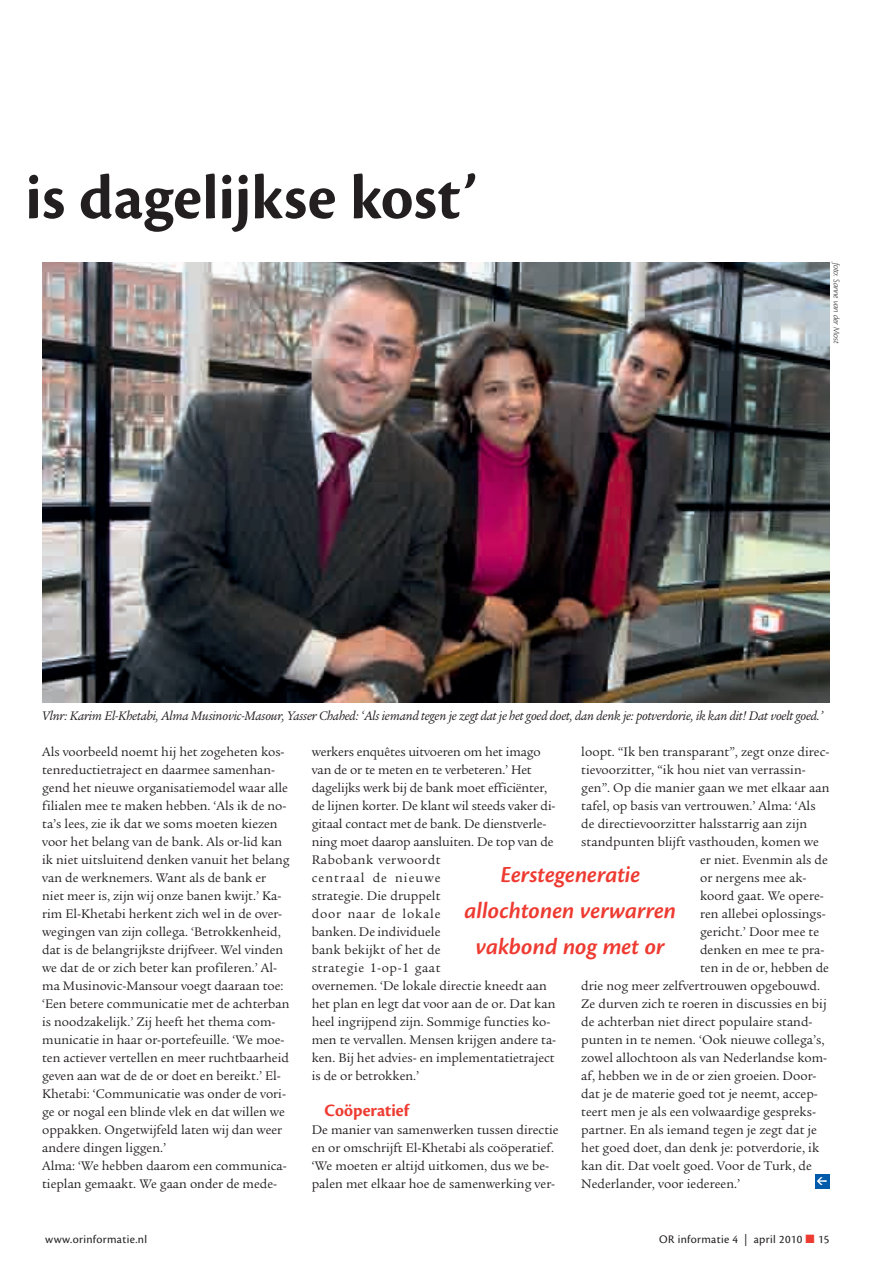
<style>
.page{position:relative;width:893px;height:1263px;background:#fff}
.page>*{position:absolute;margin:0;border:0;box-sizing:border-box;transform-origin:0 0}
.t1{font:65.25px "Cronos Pro Bold Disp";letter-spacing:.01em;color:#231f20}
.t2{font:italic 600 24px/36px "Cronos Pro";color:#ee3b32;text-align:center}
.t3{font:18px "Cronos Pro Bold Disp";color:#ee3b32}
.t4{font:13.5px/18px "Legacy Serif Std";color:#231f20}
.t5{font:italic 13.5px "Legacy Serif Std";letter-spacing:-.015em;color:#231f20}
.t6{font:12px "Cronos Pro";letter-spacing:.03em;color:#231f20}
.t7{font:italic 300 9px "Cronos Pro";letter-spacing:-.005em;color:#231f20}
.s1{color:#ee3b32}
</style>
<div class="page">
<img style="left:42px;top:262px;width:787px;height:440px">
<div style="left:814px;top:1173px;width:15px;height:15px;background:#015aaa"></div>
<svg style="left:817px;top:1177px;width:9px;height:7px"></svg>
<h1 class="t1" style="left:26px;top:160px;width:452px">is dagelijkse kost’</h1>
<p class="t7" style="left:841px;top:263px;width:82px;rotate:90deg">foto: Sanne van der Most</p>
<p class="t5" style="left:42px;top:708px;width:782px">Vlnr: Karim El-Khetabi, Alma Musinovic-Masour, Yasser Chahed: ‘Als iemand tegen je zegt dat je het goed doet, dan denk je: potverdorie, ik kan dit! Dat voelt goed.’</p>
<p class="t4" style="left:42px;top:742px;width:249px">Als voorbeeld noemt hij het zogeheten kos&shy;tenreductietraject en daarmee samenhan&shy;gend het nieuwe organisatiemodel waar alle filialen mee te maken hebben. ‘Als ik de no&shy;ta’s lees, zie ik dat we soms moeten kiezen voor het belang van de bank. Als or-lid kan ik niet uitsluitend denken vanuit het belang van de werknemers. Want als de bank er niet meer is, zijn wij onze banen kwijt.’ Ka&shy;rim El-Khetabi herkent zich wel in de over&shy;wegingen van zijn collega. ‘Betrokkenheid, dat is de belangrijkste drijfveer. Wel vinden we dat de or zich beter kan profileren.’ Al&shy;ma Musinovic-Mansour voegt daaraan toe: ‘Een betere communicatie met de achterban is noodzakelijk.’ Zij heeft het thema com&shy;municatie in haar or-portefeuille. ‘We moe&shy;ten actiever vertellen en meer ruchtbaarheid geven aan wat de de or doet en bereikt.’ El-Khetabi: ‘Communicatie was onder de vori&shy;ge or nogal een blinde vlek en dat willen we oppakken. Ongetwijfeld laten wij dan weer andere dingen liggen.’<br>Alma: ‘We hebben daarom een communica&shy;tieplan gemaakt. We gaan onder de mede-</p>
<p class="t4" style="left:581px;top:742px;width:249px">loopt. “Ik ben transparant”, zegt onze direc-</p>
<p class="t4" style="left:581px;top:760px;width:226px">tievoorzitter, “ik hou niet van verrassin-</p>
<p class="t4" style="left:581px;top:778px;width:249px">gen”. Op die manier gaan we met elkaar aan</p>
<p class="t4" style="left:581px;top:796px;width:236px">tafel, op basis van vertrouwen.’ Alma: ‘Als</p>
<p class="t4" style="left:581px;top:814px;width:227px">de directievoorzitter halsstarrig aan zijn</p>
<p class="t4" style="left:581px;top:832px;width:239px">standpunten blijft vasthouden, komen we</p>
<p class="t4" style="left:699px;top:850px;width:129px">er niet. Evenmin als de</p>
<p class="t4" style="left:699px;top:868px;width:108px">or nergens mee ak-</p>
<p class="t4" style="left:699px;top:886px;width:125px">koord gaat. We opere-</p>
<p class="t4" style="left:699px;top:904px;width:127px">ren allebei oplossings-</p>
<p class="t4" style="left:699px;top:922px;width:120px">gericht.’ Door mee te</p>
<p class="t4" style="left:699px;top:940px;width:126px">denken en mee te pra-</p>
<p class="t4" style="left:699px;top:958px;width:130px">ten in de or, hebben de</p>
<p class="t4" style="left:581px;top:976px;width:240px">drie nog meer zelfvertrouwen opgebouwd.</p>
<p class="t4" style="left:581px;top:994px;width:247px">Ze durven zich te roeren in discussies en bij</p>
<p class="t4" style="left:581px;top:1012px;width:233px">de achterban niet direct populaire stand-</p>
<p class="t4" style="left:581px;top:1030px;width:244px">punten in te nemen. ‘Ook nieuwe collega’s,</p>
<p class="t4" style="left:581px;top:1048px;width:247px">zowel allochtoon als van Nederlandse kom-</p>
<p class="t4" style="left:581px;top:1066px;width:237px">af, hebben we in de or zien groeien. Door-</p>
<p class="t4" style="left:581px;top:1084px;width:238px">dat je de materie goed tot je neemt, accep-</p>
<p class="t4" style="left:581px;top:1102px;width:236px">teert men je als een volwaardige gespreks-</p>
<p class="t4" style="left:581px;top:1120px;width:237px">partner. En als iemand tegen je zegt dat je</p>
<p class="t4" style="left:581px;top:1138px;width:239px">het goed doet, dan denk je: potverdorie, ik</p>
<p class="t4" style="left:581px;top:1156px;width:232px">kan dit. Dat voelt goed. Voor de Turk, de</p>
<p class="t4" style="left:581px;top:1174px;width:160px">Nederlander, voor iedereen.’</p>
<p class="t4" style="left:311px;top:742px;width:246px">werkers enquêtes uitvoeren om het imago van de or te meten en te verbeteren.’ Het dagelijks werk bij de bank moet efficiënter, de lijnen korter. De klant wil steeds vaker di&shy;gitaal contact met de bank. De dienstverle&shy;ning moet daarop aansluiten. De top van de Rabobank verwoordt<br>centraal de nieuwe<br>strategie. Die druppelt<br>door naar de lokale<br>banken. De individuele<br>bank bekijkt of het de<br>strategie 1-op-1 gaat<br>overnemen. ‘De lokale directie kneedt aan het plan en legt dat voor aan de or. Dat kan heel ingrijpend zijn. Sommige functies ko&shy;men te vervallen. Mensen krijgen andere ta&shy;ken. Bij het advies- en implementatietraject is de or betrokken.’</p>
<h3 class="t3" style="left:324px;top:1100px;width:86px">Coöperatief</h3>
<p class="t4" style="left:311px;top:1120px;width:248px">De manier van samenwerken tussen directie en or omschrijft El-Khetabi als coöperatief. ‘We moeten er altijd uitkomen, dus we be&shy;palen met elkaar hoe de samenwerking ver-</p>
<h2 class="t2" style="left:464px;top:857px;width:213px">Eerstegeneratie allochtonen verwarren vakbond nog met or</h2>
<p class="t6" style="left:45px;top:1231px;width:103px">www.orinformatie.nl</p>
<p class="t6" style="left:658px;top:1231px;width:172px">OR informatie 4 | april 2010 <span class="s1">■</span> 15</p>
</div>
